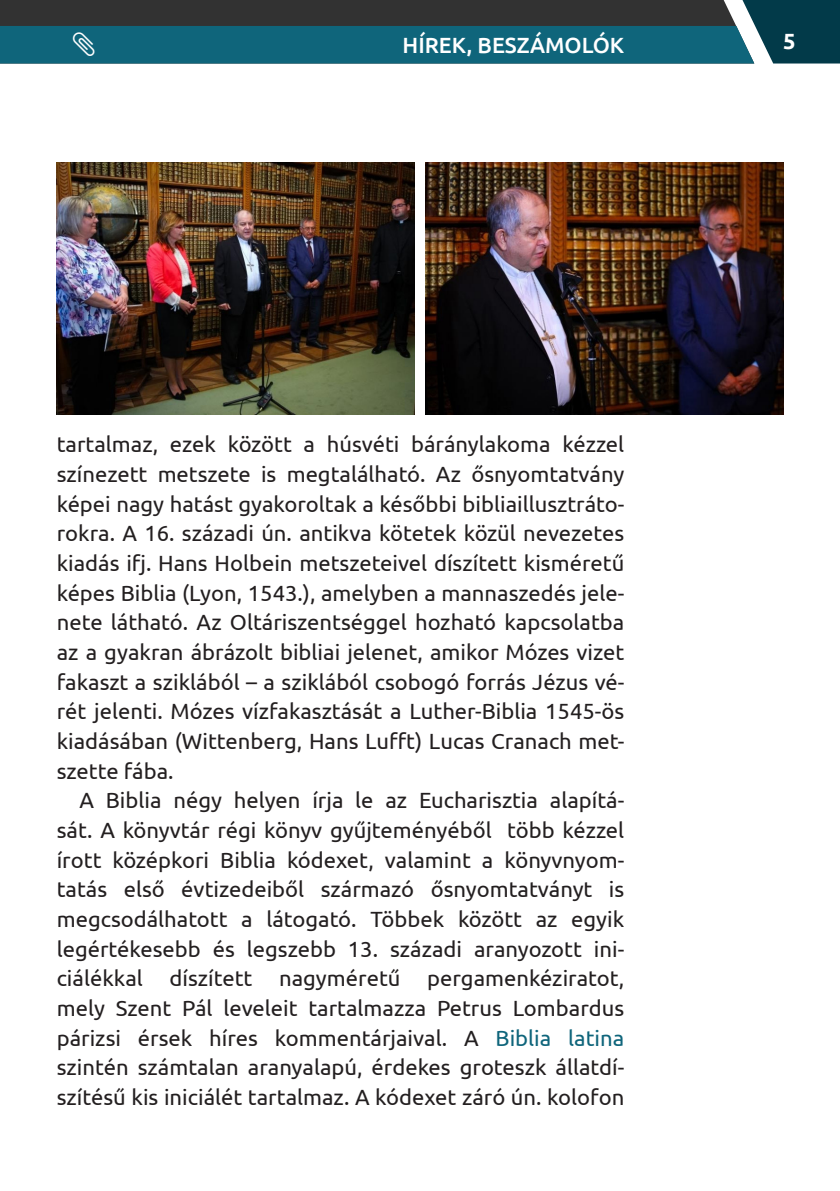
<style>
.page{position:relative;width:840px;height:1191px;background:#fff}
.page>*{position:absolute;margin:0;border:0;box-sizing:border-box;transform-origin:0 0}
.EKE_alap{font:22px/29.6px "Ubuntu";color:#231f20;text-align:justify}
.t1{font:500 22px "Ubuntu";color:#fff}
.t2{font:700 22px "Ubuntu";color:#fff}
.s1{color:#0f657b}
</style>
<div class="page">
<hr style="left:0;top:170px;width:1px;height:93px;background:#0f657b">
<img style="left:57px;top:163px;width:357px;height:251px">
<img style="left:425px;top:163px;width:357px;height:251px">
<svg style="left:0;top:0;width:839px;height:63px;background:#1f525e"></svg>
<p class="t1" style="left:402px;top:31px;width:223px">HÍREK, BESZÁMOLÓK</p>
<p class="EKE_alap" style="left:57px;top:429px;width:568px">tartalmaz, ezek között a húsvéti báránylakoma kézzel színezett metszete is megtalálható. Az ősnyomtatvány képei nagy hatást gyakoroltak a későbbi bibliaillusztráto&shy;rokra. A 16. századi ún. antikva kötetek közül nevezetes kiadás ifj. Hans Holbein metszeteivel díszített kisméretű képes Biblia (Lyon, 1543.), amelyben a mannaszedés jele&shy;nete látható. Az Oltáriszentséggel hozható kapcsolatba az a gyakran ábrázolt bibliai jelenet, amikor Mózes vizet fakaszt a sziklából – a sziklából csobogó forrás Jézus vé&shy;rét jelenti. Mózes vízfakasztását a Luther-Biblia 1545-ös kiadásában (Wittenberg, Hans Lufft) Lucas Cranach met&shy;szette fába.</p>
<p class="EKE_alap" style="left:57px;top:785px;width:568px;text-indent:23px">A Biblia négy helyen írja le az Eucharisztia alapítá&shy;sát. A könyvtár régi könyv gyűjteményéből több kézzel írott középkori Biblia kódexet, valamint a könyvnyom&shy;tatás első évtizedeiből származó ősnyomtatványt is megcsodálhatott a látogató. Többek között az egyik legértékesebb és legszebb 13. századi aranyozott ini&shy;ciálékkal díszített nagyméretű pergamenkéziratot, mely Szent Pál leveleit tartalmazza Petrus Lombardus párizsi érsek híres kommentárjaival. A <span class="s1">Biblia latina </span>szintén számtalan aranyalapú, érdekes groteszk állatdí&shy;szítésű kis iniciálét tartalmaz. A kódexet záró ún. kolofon</p>
<p class="t2" style="left:782px;top:28px;width:14px">5</p>
</div>
